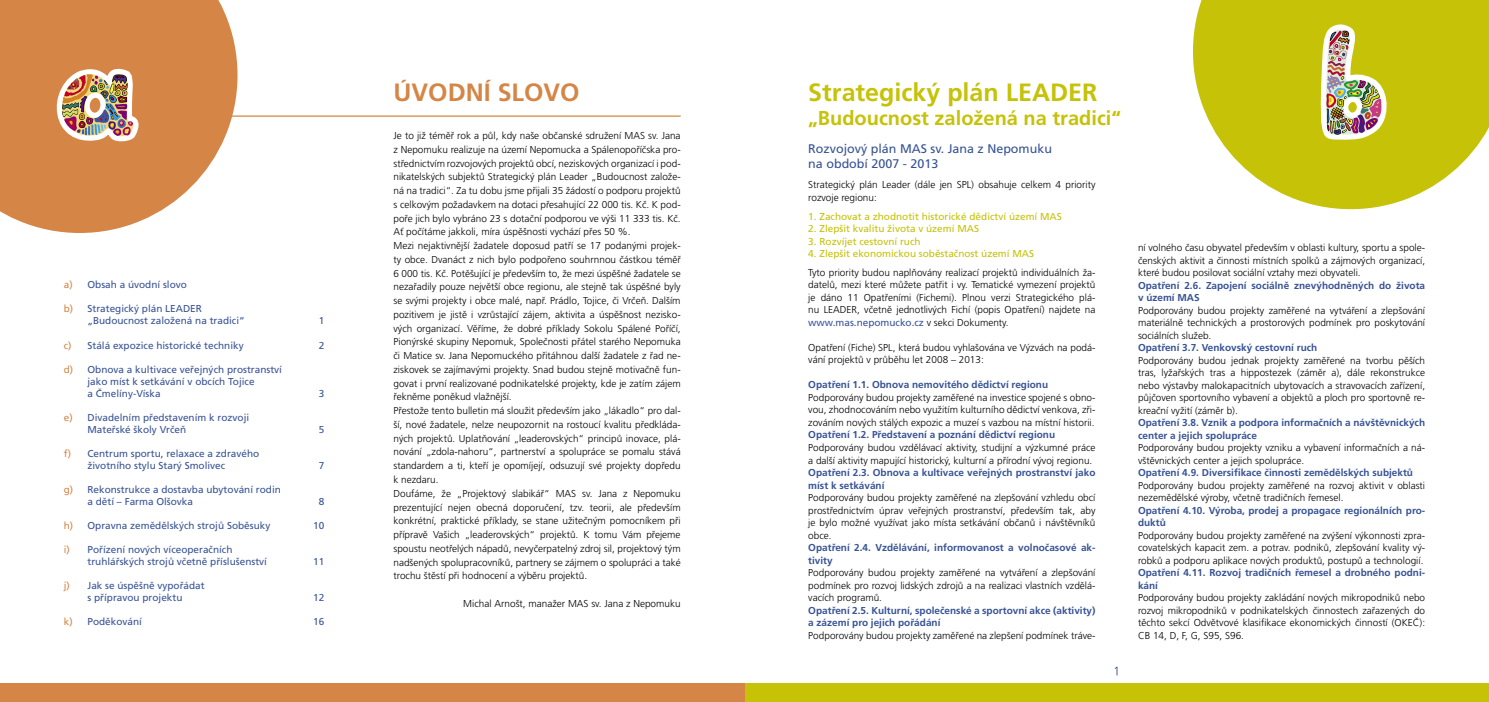
<style>
.page{position:relative;width:1489px;height:702px;background:#fff}
.page>*{position:absolute;margin:0;border:0;box-sizing:border-box;transform-origin:0 0}
.t1{font:700 25px "Frutiger CE";color:#c5c207}
.t2{font:700 25px "Frutiger CE";color:#d58646}
.t3{font:700 20px "Frutiger CE";color:#c5c207}
.t4{font:12.5px/15px "Frutiger CE";color:#385395}
.t5{font:300 10px/13.8px "Frutiger CE";color:#000;text-align:justify}
.t6{font:700 10px/12.5px "Frutiger CE";color:#385395}
.t7{font:10px/12px "Frutiger CE";color:#385395}
.t8{font:10px "Frutiger CE";color:#c5c207}
.t9{font:10px "Frutiger CE";color:#d58646}
.s1{font-weight:400;color:#385395}
</style>
<div class="page">
<svg style="left:1193px;top:0;width:295px;height:209px;fill:#c5c207"></svg>
<img style="left:1320px;top:23px;width:66px;height:117px">
<div style="left:744px;top:683px;width:744px;height:19px;background:#c5c207"></div>
<svg style="left:1114px;top:666px;width:3px;height:9px"></svg>
<svg style="left:0;top:0;width:237px;height:233px;background:#da955d"></svg>
<img style="left:57px;top:68px;width:82px;height:74px">
<hr style="left:230px;top:115px;width:450px;height:2px;background:#d58646">
<div style="left:0;top:683px;width:744px;height:19px;background:#d58646"></div>
<p class="t9" style="left:64px;top:279px;width:10px">a)</p>
<p class="t9" style="left:64px;top:303px;width:11px">b)</p>
<p class="t9" style="left:64px;top:339px;width:9px">c)</p>
<p class="t9" style="left:64px;top:363px;width:11px">d)</p>
<p class="t9" style="left:64px;top:411px;width:10px">e)</p>
<p class="t9" style="left:64px;top:447px;width:9px">f)</p>
<p class="t9" style="left:64px;top:483px;width:11px">g)</p>
<p class="t9" style="left:64px;top:519px;width:11px">h)</p>
<p class="t9" style="left:64px;top:543px;width:8px">i)</p>
<p class="t9" style="left:64px;top:579px;width:8px">j)</p>
<p class="t9" style="left:64px;top:615px;width:10px">k)</p>
<p class="t7" style="left:87px;top:279px;width:101px">Obsah a úvodní slovo</p>
<p class="t7" style="left:87px;top:303px;width:159px">Strategický plán LEADER „Budoucnost založená na tradici“</p>
<p class="t7" style="left:87px;top:339px;width:158px">Stálá expozice historické techniky</p>
<p class="t7" style="left:87px;top:363px;width:196px">Obnova a kultivace veřejných prostranství jako míst k setkávání v obcích Tojice<br>a Čmelíny-Víska</p>
<p class="t7" style="left:87px;top:411px;width:163px">Divadelním představením k rozvoji<br>Mateřské školy Vrčeň</p>
<p class="t7" style="left:87px;top:447px;width:173px">Centrum sportu, relaxace a zdravého životního stylu Starý Smolivec</p>
<p class="t7" style="left:87px;top:483px;width:195px">Rekonstrukce a dostavba ubytování rodin a dětí – Farma Olšovka</p>
<p class="t7" style="left:87px;top:519px;width:184px">Opravna zemědělských strojů Soběsuky</p>
<p class="t7" style="left:87px;top:543px;width:181px">Pořízení nových víceoperačních truhlářských strojů včetně příslušenství</p>
<p class="t7" style="left:87px;top:579px;width:119px">Jak se úspěšně vypořádat s přípravou projektu</p>
<p class="t7" style="left:87px;top:615px;width:56px">Poděkování</p>
<p class="t7" style="left:319px;top:315px;width:7px">1</p>
<p class="t7" style="left:319px;top:339px;width:7px">2</p>
<p class="t7" style="left:319px;top:387px;width:7px">3</p>
<p class="t7" style="left:319px;top:423px;width:7px">5</p>
<p class="t7" style="left:319px;top:459px;width:7px">7</p>
<p class="t7" style="left:319px;top:495px;width:7px">8</p>
<p class="t7" style="left:313px;top:519px;width:13px">10</p>
<p class="t7" style="left:313px;top:555px;width:13px">11</p>
<p class="t7" style="left:313px;top:591px;width:13px">12</p>
<p class="t7" style="left:313px;top:615px;width:13px">16</p>
<h1 class="t2" style="left:393px;top:78px;width:188px">ÚVODNÍ SLOVO</h1>
<p class="t5" style="left:393px;top:129px;width:289px;text-align:left">Je to již téměř rok a půl, kdy naše občanské sdružení MAS sv. Jana z Nepomuku realizuje na území Nepomucka a Spálenopoříčska pro&shy;střednictvím rozvojových projektů obcí, neziskových organizací i pod&shy;nikatelských subjektů Strategický plán Leader „Budoucnost založe&shy;ná na tradici“. Za tu dobu jsme přijali 35 žádostí o podporu projektů s celkovým požadavkem na dotaci přesahující 22 000 tis. Kč. K pod&shy;poře jich bylo vybráno 23 s dotační podporou ve výši 11 333 tis. Kč.<br>Ať počítáme jakkoli, míra úspěšnosti vychází přes 50 %.<br>Mezi nejaktivnější žadatele doposud patří se 17 podanými projek&shy;ty obce. Dvanáct z nich bylo podpořeno souhrnnou částkou téměř 6 000 tis. Kč. Potěšující je především to, že mezi úspěšné žadatele se nezařadily pouze největší obce regionu, ale stejně tak úspěšné byly se svými projekty i obce malé, např. Prádlo, Tojice, či Vrčeň. Dalším pozitivem je jistě i vzrůstající zájem, aktivita a úspěšnost nezisko&shy;vých organizací. Věříme, že dobré příklady Sokolu Spálené Poříčí, Pionýrské skupiny Nepomuk, Společnosti přátel starého Nepomuka či Matice sv. Jana Nepomuckého přitáhnou další žadatele z řad ne&shy;ziskovek se zajímavými projekty. Snad budou stejně motivačně fun&shy;govat i první realizované podnikatelské projekty, kde je zatím zájem řekněme poněkud vlažnější.<br>Přestože tento bulletin má sloužit především jako „lákadlo“ pro dal&shy;ší, nové žadatele, nelze neupozornit na rostoucí kvalitu předkláda&shy;ných projektů. Uplatňování „leaderovských“ principů inovace, plá&shy;nování „zdola-nahoru“, partnerství a spolupráce se pomalu stává standardem a ti, kteří je opomíjejí, odsuzují své projekty dopředu k nezdaru.<br>Doufáme, že „Projektový slabikář“ MAS sv. Jana z Nepomuku prezentující nejen obecná doporučení, tzv. teorii, ale především konkrétní, praktické příklady, se stane užitečným pomocníkem při přípravě Vašich „leaderovských“ projektů. K tomu Vám přejeme spoustu neotřelých nápadů, nevyčerpatelný zdroj sil, projektový tým nadšených spolupracovníků, partnery se zájmem o spolupráci a také trochu štěstí při hodnocení a výběru projektů.</p>
<p class="t5" style="left:463px;top:596px;width:219px">Michal Arnošt, manažer MAS sv. Jana z Nepomuku</p>
<h1 class="t1" style="left:808px;top:78px;width:290px">Strategický plán LEADER</h1>
<h2 class="t3" style="left:808px;top:107px;width:314px">„Budoucnost založená na tradici“</h2>
<p class="t4" style="left:808px;top:141px;width:245px">Rozvojový plán MAS sv. Jana z Nepomuku na období 2007 - 2013</p>
<p class="t5" style="left:808px;top:178px;width:289px;line-height:12.5px">Strategický plán Leader (dále jen SPL) obsahuje celkem 4 priority rozvoje regionu:</p>
<p class="t8" style="left:808px;top:210px;width:255px">1. Zachovat a zhodnotit historické dědictví území MAS</p>
<p class="t8" style="left:808px;top:223px;width:172px">2. Zlepšit kvalitu života v území MAS</p>
<p class="t8" style="left:808px;top:235px;width:114px">3. Rozvíjet cestovní ruch</p>
<p class="t8" style="left:808px;top:248px;width:227px">4. Zlepšit ekonomickou soběstačnost území MAS</p>
<p class="t5" style="left:808px;top:266px;width:289px;line-height:12.5px">Tyto priority budou naplňovány realizací projektů individuálních ža&shy;datelů, mezi které můžete patřit i vy. Tematické vymezení projektů je dáno 11 Opatřeními (Fichemi). Plnou verzi Strategického plá&shy;nu LEADER, včetně jednotlivých Fichí (popis Opatření) najdete na <span class="s1">www.mas.nepomucko.cz</span> v sekci Dokumenty.</p>
<p class="t5" style="left:808px;top:341px;width:289px;line-height:12.5px">Opatření (Fiche) SPL, která budou vyhlašována ve Výzvách na podá&shy;vání projektů v průběhu let 2008 – 2013:</p>
<p class="t6" style="left:808px;top:379px;width:241px">Opatření 1.1. Obnova nemovitého dědictví regionu</p>
<p class="t5" style="left:808px;top:391px;width:289px;line-height:12.5px">Podporovány budou projekty zaměřené na investice spojené s obno&shy;vou, zhodnocováním nebo využitím kulturního dědictví venkova, zři&shy;zováním nových stálých expozic a muzeí s vazbou na místní historii.</p>
<p class="t6" style="left:808px;top:429px;width:248px">Opatření 1.2. Představení a poznání dědictví regionu</p>
<p class="t5" style="left:808px;top:441px;width:289px;line-height:12.5px">Podporovány budou vzdělávací aktivity, studijní a výzkumné práce a další aktivity mapující historický, kulturní a přírodní vývoj regionu.</p>
<p class="t6" style="left:808px;top:466px;width:289px">Opatření 2.3. Obnova a kultivace veřejných prostranství jako míst k setkávání</p>
<p class="t5" style="left:808px;top:491px;width:289px;line-height:12.5px">Podporovány budou projekty zaměřené na zlepšování vzhledu obcí prostřednictvím úprav veřejných prostranství, především tak, aby je bylo možné využívat jako místa setkávání občanů i návštěvníků obce.</p>
<p class="t6" style="left:808px;top:541px;width:289px">Opatření 2.4. Vzdělávání, informovanost a volnočasové ak&shy;tivity</p>
<p class="t5" style="left:808px;top:566px;width:289px;line-height:12.5px">Podporovány budou projekty zaměřené na vytváření a zlepšování podmínek pro rozvoj lidských zdrojů a na realizaci vlastních vzdělá&shy;vacích programů.</p>
<p class="t6" style="left:808px;top:604px;width:289px">Opatření 2.5. Kulturní, společenské a sportovní akce (aktivity) a zázemí pro jejich pořádání</p>
<p class="t5" style="left:808px;top:628px;width:289px">Podporovány budou projekty zaměřené na zlepšení podmínek tráve-</p>
<p class="t5" style="left:1137px;top:241px;width:289px;line-height:12.5px">ní volného času obyvatel především v oblasti kultury, sportu a spole&shy;čenských aktivit a činnosti místních spolků a zájmových organizací, které budou posilovat sociální vztahy mezi obyvateli.</p>
<p class="t6" style="left:1137px;top:279px;width:288px">Opatření 2.6. Zapojení sociálně znevýhodněných do života v území MAS</p>
<p class="t5" style="left:1137px;top:304px;width:289px;line-height:12.5px">Podporovány budou projekty zaměřené na vytváření a zlepšování materiálně technických a prostorových podmínek pro poskytování sociálních služeb.</p>
<p class="t6" style="left:1137px;top:341px;width:181px">Opatření 3.7. Venkovský cestovní ruch</p>
<p class="t5" style="left:1137px;top:354px;width:289px;line-height:12.5px">Podporovány budou jednak projekty zaměřené na tvorbu pěších tras, lyžařských tras a hippostezek (záměr a), dále rekonstrukce nebo výstavby malokapacitních ubytovacích a stravovacích zařízení, půjčoven sportovního vybavení a objektů a ploch pro sportovně re&shy;kreační vyžití (záměr b).</p>
<p class="t6" style="left:1137px;top:416px;width:289px">Opatření 3.8. Vznik a podpora informačních a návštěvnických center a jejich spolupráce</p>
<p class="t5" style="left:1137px;top:441px;width:289px;line-height:12.5px">Podporovány budou projekty vzniku a vybavení informačních a ná&shy;vštěvnických center a jejich spolupráce.</p>
<p class="t6" style="left:1137px;top:466px;width:276px">Opatření 4.9. Diversifikace činnosti zemědělských subjektů</p>
<p class="t5" style="left:1137px;top:479px;width:289px;line-height:12.5px">Podporovány budou projekty zaměřené na rozvoj aktivit v oblasti nezemědělské výroby, včetně tradičních řemesel.</p>
<p class="t6" style="left:1137px;top:504px;width:289px">Opatření 4.10. Výroba, prodej a propagace regionálních pro&shy;duktů</p>
<p class="t5" style="left:1137px;top:529px;width:289px;line-height:12.5px">Podporovány budou projekty zaměřené na zvýšení výkonnosti zpra&shy;covatelských kapacit zem. a potrav. podniků, zlepšování kvality vý&shy;robků a podporu aplikace nových produktů, postupů a technologií.</p>
<p class="t6" style="left:1137px;top:566px;width:289px">Opatření 4.11. Rozvoj tradičních řemesel a drobného podni&shy;kání</p>
<p class="t5" style="left:1137px;top:591px;width:289px;line-height:12.5px">Podporovány budou projekty zakládání nových mikropodniků nebo rozvoj mikropodniků v podnikatelských činnostech zařazených do těchto sekcí Odvětvové klasifikace ekonomických činností (OKEČ):<br>CB 14, D, F, G, S95, S96.</p>
</div>
